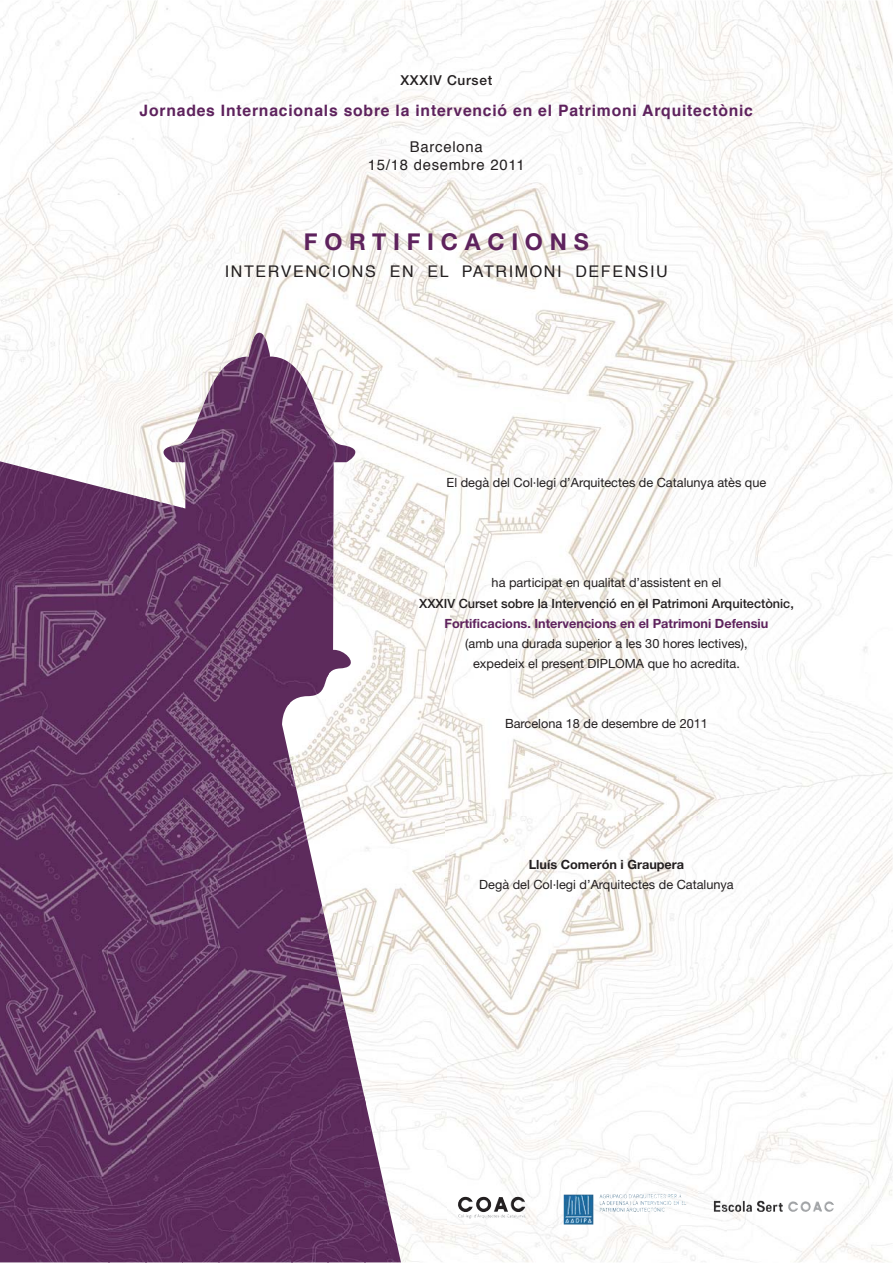
<style>
.page{position:relative;width:893px;height:1263px;background:#fff}
.page>*{position:absolute;margin:0;border:0;box-sizing:border-box;transform-origin:0 0}
.t1{font:700 23.25px "Helvetica Neue";letter-spacing:.29em;color:#5e225d}
.t2{font:16.05px "Helvetica";letter-spacing:.1em;color:#231f20}
.t3{font:700 15.75px "Helvetica";letter-spacing:.05em;color:#5e225d}
.t4{font:14.85px/17.9px "Helvetica";letter-spacing:.05em;color:#231f20;text-align:center}
.t5{font:500 13.65px "Helvetica Neue";letter-spacing:.05em;color:#231f20}
.t6{font:12.75px/20.1px "Helvetica Neue";color:#231f20;text-align:center}
.t7{font:500 12.75px "Helvetica Neue";color:#231f20}
.t8{font:700 12.75px "Helvetica Neue";color:#5e225d}
.t9{font:700 12.75px "Helvetica Neue";color:#231f20}
</style>
<div class="page">
<img style="left:446px;top:0;width:446px;height:1262px">
<img style="left:0;top:0;width:446px;height:371px">
<img style="left:401px;top:371px;width:45px;height:594px">
<img style="left:401px;top:965px;width:45px;height:186px">
<img style="left:401px;top:1151px;width:45px;height:111px">
<svg style="left:348px;top:333px;width:53px;height:368px"></svg>
<img style="left:0;top:333px;width:348px;height:368px">
<img style="left:312px;top:701px;width:89px;height:396px">
<img style="left:357px;top:447px;width:1px;height:203px">
<svg style="left:150px;top:344px;width:206px;height:87px"></svg>
<img style="left:218px;top:333px;width:111px;height:372px">
<img style="left:182px;top:369px;width:37px;height:893px">
<img style="left:328px;top:431px;width:29px;height:246px">
<img style="left:145px;top:406px;width:38px;height:856px">
<img style="left:0;top:443px;width:110px;height:819px">
<img style="left:109px;top:481px;width:37px;height:781px">
<img style="left:218px;top:704px;width:74px;height:558px">
<img style="left:292px;top:741px;width:37px;height:521px">
<img style="left:328px;top:928px;width:38px;height:334px">
<img style="left:365px;top:1097px;width:36px;height:165px">
<img style="left:625px;top:1194px;width:56px;height:5px">
<img style="left:714px;top:1201px;width:120px;height:11px">
<img style="left:457px;top:1197px;width:68px;height:21px">
<p class="t5" style="left:400px;top:75px;width:93px">XXXIV Curset</p>
<p class="t3" style="left:140px;top:104px;width:615px">Jornades Internacionals sobre la intervenció en el Patrimoni Arquitectònic</p>
<p class="t4" style="left:368px;top:139px;width:158px">Barcelona<br>15/18 desembre 2011</p>
<h1 class="t1" style="left:304px;top:234px;width:286px">FORTIFICACIONS</h1>
<p class="t2" style="left:225px;top:265px;width:445px">INTERVENCIONS EN EL PATRIMONI DEFENSIU</p>
<p class="t6" style="left:447px;top:473px;width:321px">El degà del Col·legi d’Arquitectes de Catalunya atès que</p>
<p class="t6" style="left:492px;top:574px;width:231px">ha participat en qualitat d’assistent en el</p>
<p class="t7" style="left:419px;top:598px;width:376px">XXXIV Curset sobre la Intervenció en el Patrimoni Arquitectònic,</p>
<p class="t8" style="left:444px;top:619px;width:325px">Fortificacions. Intervencions en el Patrimoni Defensiu</p>
<p class="t6" style="left:465px;top:634px;width:284px">(amb una durada superior a les 30 hores lectives), expedeix el present DIPLOMA que ho acredita.</p>
<p class="t6" style="left:505px;top:715px;width:204px">Barcelona 18 de desembre de 2011</p>
<p class="t9" style="left:529px;top:860px;width:157px">Lluís Comerón i Graupera</p>
<p class="t6" style="left:479px;top:876px;width:256px">Degà del Col·legi d’Arquitectes de Catalunya</p>
</div>
